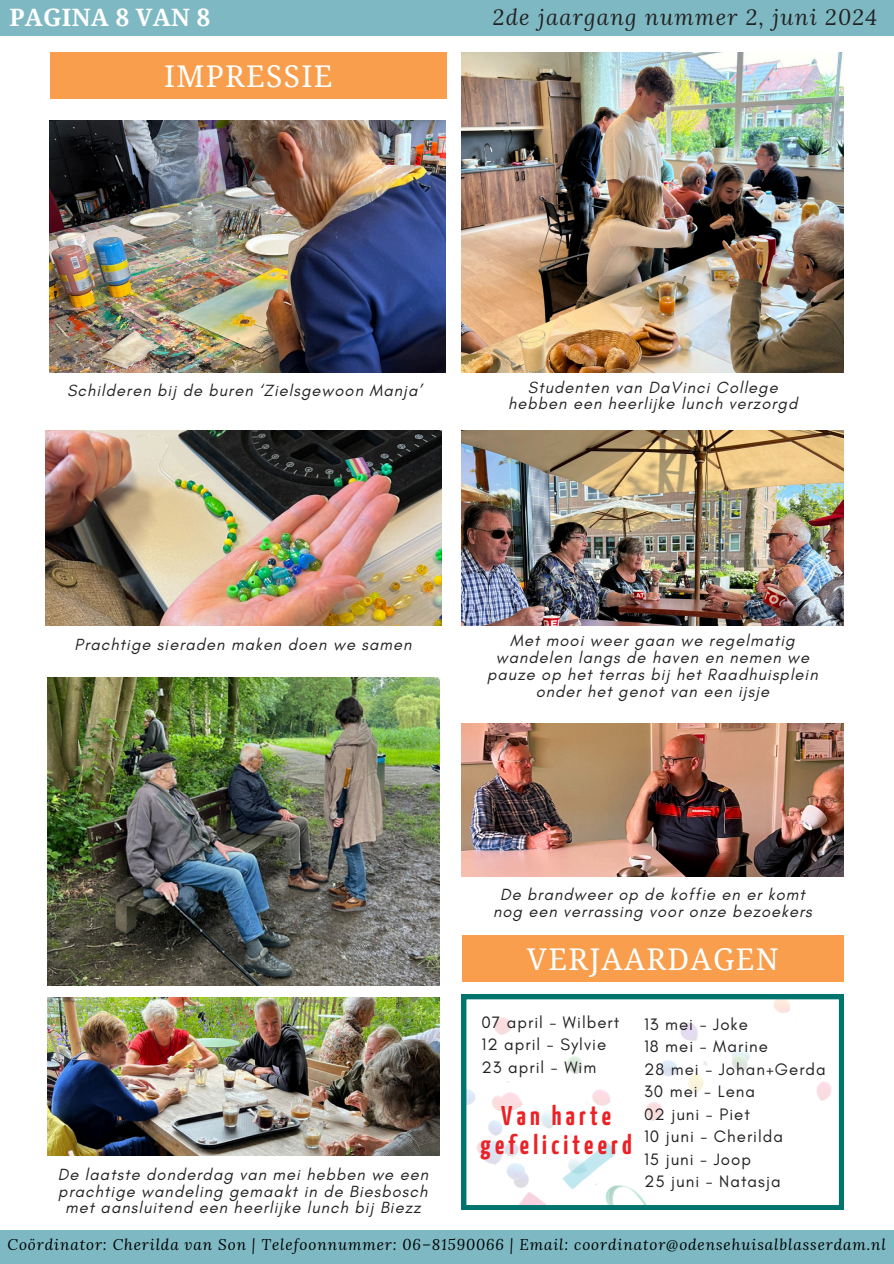
<style>
.page{position:relative;width:894px;height:1264px;background:#fff}
.page>*{position:absolute;margin:0;border:0;box-sizing:border-box;transform-origin:0 0}
.t1{font:30px "Noto Serif";letter-spacing:.045em;color:#fff}
.t2{font:700 27px/29.2px "Yanone Kaffeesatz";letter-spacing:.155em;color:#eb2125;text-align:center}
.t3{font:700 24px "Noto Serif";letter-spacing:.01em;color:#fff}
.t4{font:italic 22.05px "Lora";letter-spacing:.06em;color:#222}
.t5{font:16.8px "Glacial Indifference";letter-spacing:.06em;color:#222}
.t6{font:italic 16.5px/16.8px "Glacial Indifference";letter-spacing:.06em;color:#222;text-align:center}
.t7{font:italic 15.3px "Lora";letter-spacing:.06em;color:#000}
</style>
<div class="page">
<div style="left:0;top:0;width:893px;height:36px;background:#7eb9c3"></div>
<svg style="left:462px;top:994px;width:381px;height:215px"></svg>
<div style="left:0;top:1229px;width:893px;height:34px;background:#7eb9c3"></div>
<img style="left:462px;top:53px;width:381px;height:319px">
<img style="left:461px;top:431px;width:382px;height:194px">
<img style="left:50px;top:120px;width:395px;height:252px">
<img style="left:46px;top:431px;width:395px;height:194px">
<div style="left:50px;top:53px;width:396px;height:46px;background:#f89e4d"></div>
<div style="left:462px;top:934px;width:381px;height:47px;background:#f89e4d"></div>
<img style="left:462px;top:724px;width:381px;height:153px">
<img style="left:48px;top:678px;width:391px;height:307px">
<img style="left:48px;top:997px;width:391px;height:158px">
<p class="t3" style="left:9px;top:1px;width:202px">PAGINA 8 VAN 8</p>
<h3 class="t1" style="left:164px;top:55px;width:170px">IMPRESSIE</h3>
<p class="t4" style="left:492px;top:3px;width:386px">2de jaargang nummer 2, juni 2024</p>
<h1 class="t6" style="left:67px;top:381px;width:356px">Schilderen bij de buren ‘Zielsgewoon Manja’</h1>
<p class="t6" style="left:508px;top:378px;width:291px">Studenten van DaVinci College hebben een heerlijke lunch verzorgd</p>
<p class="t6" style="left:75px;top:635px;width:338px">Prachtige sieraden maken doen we samen</p>
<p class="t6" style="left:487px;top:632px;width:332px">Met mooi weer gaan we regelmatig wandelen langs de haven en nemen we pauze op het terras bij het Raadhuisplein onder het genot van een ijsje</p>
<p class="t6" style="left:58px;top:1165px;width:371px">De laatste donderdag van mei hebben we een prachtige wandeling gemaakt in de Biesbosch met aansluitend een heerlijke lunch bij Biezz</p>
<p class="t6" style="left:500px;top:885px;width:306px">De brandweer op de koffie en er komt</p>
<p class="t6" style="left:493px;top:902px;width:320px">nog een verrassing voor onze bezoekers</p>
<h4 class="t1" style="left:526px;top:937px;width:253px">VERJAARDAGEN</h4>
<p class="t5" style="left:481px;top:1011px;width:139px">07 april - Wilbert</p>
<p class="t5" style="left:481px;top:1034px;width:126px">12 april - Sylvie</p>
<p class="t5" style="left:481px;top:1056px;width:116px">23 april - Wim</p>
<p class="t2" style="left:480px;top:1102px;width:153px">Van harte gefeliciteerd</p>
<p class="t5" style="left:643px;top:1013px;width:105px">13 mei - Joke</p>
<p class="t5" style="left:643px;top:1036px;width:125px">18 mei - Marine</p>
<p class="t5" style="left:643px;top:1058px;width:183px">28 mei - Johan+Gerda</p>
<h2 class="t5" style="left:643px;top:1081px;width:112px">30 mei - Lena</h2>
<p class="t5" style="left:643px;top:1103px;width:107px">02 juni - Piet</p>
<p class="t5" style="left:643px;top:1126px;width:140px">10 juni - Cherilda</p>
<p class="t5" style="left:643px;top:1148px;width:109px">15 juni - Joop</p>
<p class="t5" style="left:643px;top:1171px;width:138px">25 juni - Natasja</p>
<p class="t7" style="left:8px;top:1234px;width:879px">Coördinator: Cherilda van Son | Telefoonnummer: 06–81590066 | Email: coordinator@odensehuisalblasserdam.nl</p>
</div>
